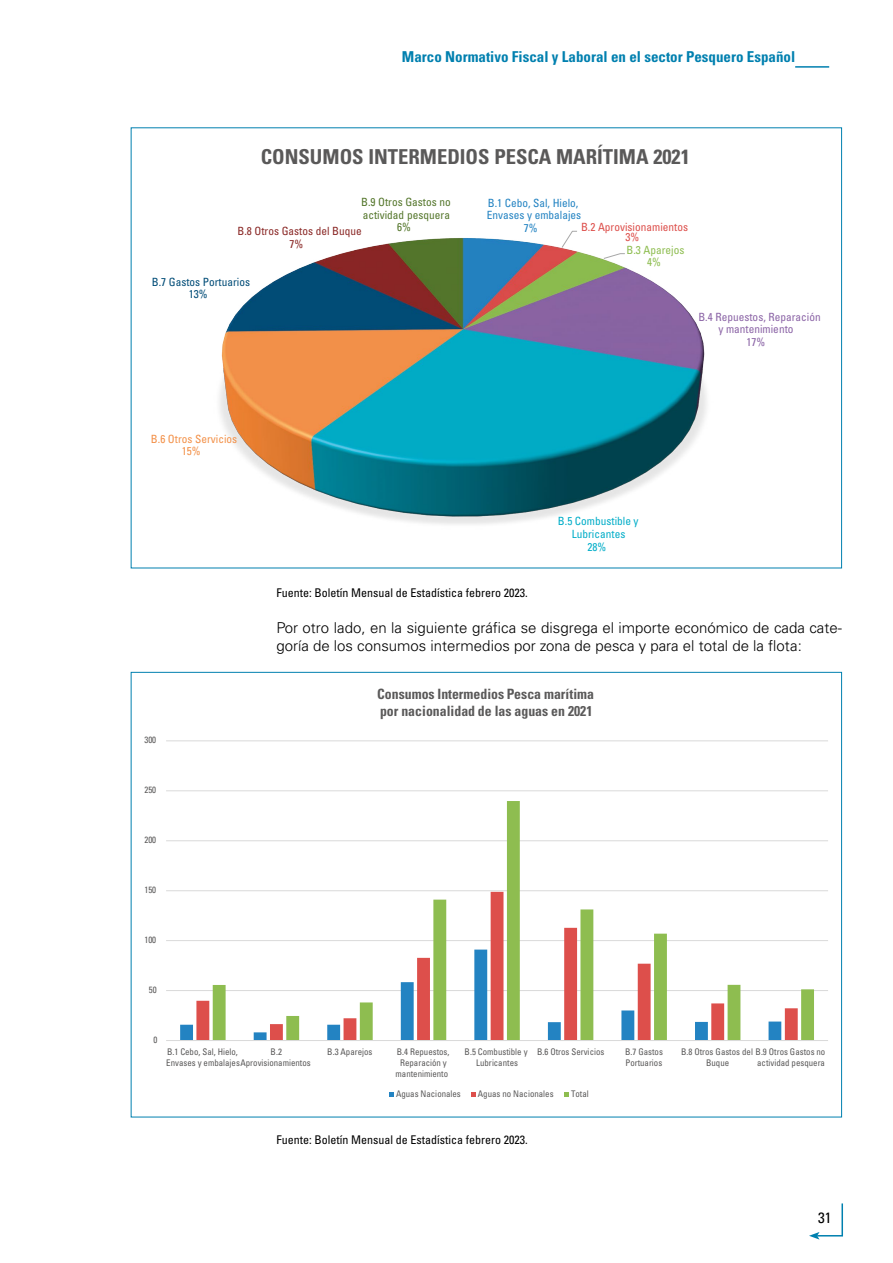
<style>
.page{position:relative;width:893px;height:1263px;background:#fff}
.page>*{position:absolute;margin:0;border:0;box-sizing:border-box;transform-origin:0 0}
.t1{font:700 condensed 20.55px "Univers LT Std";color:#5a5959}
.t2{font:300 15px/18px "Univers LT Std";color:#000}
.t3{font:700 condensed 15px "Univers LT Std";color:#0080af}
.t4{font:condensed 15px "Univers LT Std";color:#000}
.t5{font:700 condensed 14.25px/17.4px "Univers LT Std";color:#5a5959}
.t6{font:condensed 12px "Univers LT Std";color:#000}
.t7{font:condensed 11.25px "Univers LT Std";color:#8b64a6}
.t8{font:condensed 11.25px/12.6px "Univers LT Std";color:#2383c2;text-align:center}
.t9{font:condensed 11.25px/12.6px "Univers LT Std";color:#54762b;text-align:center}
.t10{font:condensed 11.25px/12.6px "Univers LT Std";color:#00adc8;text-align:center}
.t11{font:condensed 11.25px/12.6px "Univers LT Std";letter-spacing:.005em;color:#8a2826;text-align:center}
.t12{font:condensed 11.25px/10.5px "Univers LT Std";color:#dd4f4b;text-align:center}
.t13{font:condensed 11.25px/12.6px "Univers LT Std";color:#014c77;text-align:center}
.t14{font:condensed 11.25px/12.6px "Univers LT Std";color:#f39149;text-align:center}
.t15{font:condensed 11.25px/12.6px "Univers LT Std";color:#8ebd50;text-align:center}
.t16{font:condensed 9.15px/11.1px "Univers LT Std";color:#5a5959}
</style>
<div class="page">
<hr style="left:795px;top:66px;width:34px;height:2px;background:#0080af">
<svg style="left:809px;top:1203px;width:34px;height:36px"></svg>
<img style="left:219px;top:238px;width:488px;height:286px">
<svg style="left:561px;top:230px;width:17px;height:19px"></svg>
<svg style="left:603px;top:253px;width:23px;height:6px"></svg>
<hr style="left:166px;top:740px;width:662px;height:1px;background:#dadada">
<hr style="left:166px;top:790px;width:662px;height:1px;background:#dadada">
<hr style="left:166px;top:840px;width:662px;height:1px;background:#dadada">
<hr style="left:166px;top:890px;width:662px;height:1px;background:#dadada">
<hr style="left:166px;top:940px;width:662px;height:1px;background:#dadada">
<hr style="left:166px;top:990px;width:662px;height:1px;background:#dadada">
<svg style="left:196px;top:985px;width:17px;height:55px"></svg>
<svg style="left:213px;top:801px;width:601px;height:239px"></svg>
<hr style="left:166px;top:1040px;width:662px;height:1px;background:#dadada">
<svg style="left:389px;top:1092px;width:5px;height:5px"></svg>
<svg style="left:471px;top:1092px;width:5px;height:5px"></svg>
<svg style="left:564px;top:1092px;width:5px;height:5px"></svg>
<h2 class="t3" style="left:402px;top:47px;width:395px">Marco Normativo Fiscal y Laboral en el sector Pesquero Español</h2>
<h1 class="t1" style="left:261px;top:144px;width:430px">CONSUMOS INTERMEDIOS PESCA MARÍTIMA 2021</h1>
<p class="t9" style="left:361px;top:195px;width:91px">B.9 Otros Gastos no actividad pesquera<br>6%</p>
<p class="t11" style="left:238px;top:225px;width:126px">B.8 Otros Gastos del Buque<br>7%</p>
<p class="t13" style="left:152px;top:275px;width:100px">B.7 Gastos Portuarios<br>13%</p>
<p class="t14" style="left:151px;top:432px;width:88px">B.6 Otros Servicios<br>15%</p>
<p class="t8" style="left:487px;top:196px;width:96px">B.1 Cebo, Sal, Hielo,<br>Envases y embalajes<br>7%</p>
<p class="t12" style="left:581px;top:221px;width:109px">B.2 Aprovisionamientos<br>3%</p>
<p class="t15" style="left:626px;top:243px;width:59px">B.3 Aparejos<br>4%</p>
<p class="t7" style="left:698px;top:310px;width:124px">B.4 Repuestos, Reparación</p>
<p class="t7" style="left:718px;top:322px;width:77px">y mantenimiento</p>
<p class="t7" style="left:746px;top:335px;width:20px">17%</p>
<p class="t10" style="left:558px;top:515px;width:82px">B.5 Combustible y<br>Lubricantes<br>28%</p>
<h3 class="t6" style="left:276px;top:585px;width:253px">Fuente: Boletín Mensual de Estadística febrero 2023.</h3>
<h2 class="t2" style="left:276px;top:619px;width:567px">Por otro lado, en la siguiente gráfica se disgrega el importe económico de cada cate&shy;goría de los consumos intermedios por zona de pesca y para el total de la flota:</h2>
<p class="t16" style="left:144px;top:734px;width:13px">300</p>
<p class="t16" style="left:144px;top:784px;width:13px">250</p>
<p class="t16" style="left:144px;top:834px;width:13px">200</p>
<h3 class="t5" style="left:377px;top:685px;width:218px">Consumos Intermedios Pesca marítima por nacionalidad de las aguas en 2021</h3>
<p class="t16" style="left:144px;top:884px;width:13px">150</p>
<p class="t16" style="left:144px;top:934px;width:13px">100</p>
<p class="t16" style="left:149px;top:984px;width:9px">50</p>
<p class="t16" style="left:153px;top:1034px;width:5px">0</p>
<p class="t16" style="left:271px;top:1046px;width:13px">B.2</p>
<p class="t16" style="left:327px;top:1046px;width:47px">B.3 Aparejos</p>
<p class="t16" style="left:396px;top:1046px;width:55px;text-align:center">B.4 Repuestos,<br>Reparación y mantenimiento</p>
<p class="t16" style="left:465px;top:1046px;width:64px;text-align:center">B.5 Combustible y<br>Lubricantes</p>
<p class="t16" style="left:537px;top:1046px;width:69px">B.6 Otros Servicios</p>
<p class="t16" style="left:625px;top:1046px;width:39px">B.7 Gastos<br>Portuarios</p>
<p class="t16" style="left:706px;top:1046px;width:121px;text-indent:-25px">B.8 Otros Gastos del B.9 Otros Gastos no<br>Buque</p>
<p class="t16" style="left:166px;top:1046px;width:146px">B.1 Cebo, Sal, Hielo,<br>Envases y embalajesAprovisionamientos</p>
<p class="t16" style="left:757px;top:1057px;width:69px">actividad pesquera</p>
<p class="t16" style="left:396px;top:1088px;width:66px">Aguas Nacionales</p>
<p class="t16" style="left:478px;top:1088px;width:77px">Aguas no Nacionales</p>
<p class="t16" style="left:571px;top:1088px;width:19px">Total</p>
<h3 class="t6" style="left:276px;top:1132px;width:253px">Fuente: Boletín Mensual de Estadística febrero 2023.</h3>
<h2 class="t4" style="left:818px;top:1208px;width:15px">31</h2>
</div>
